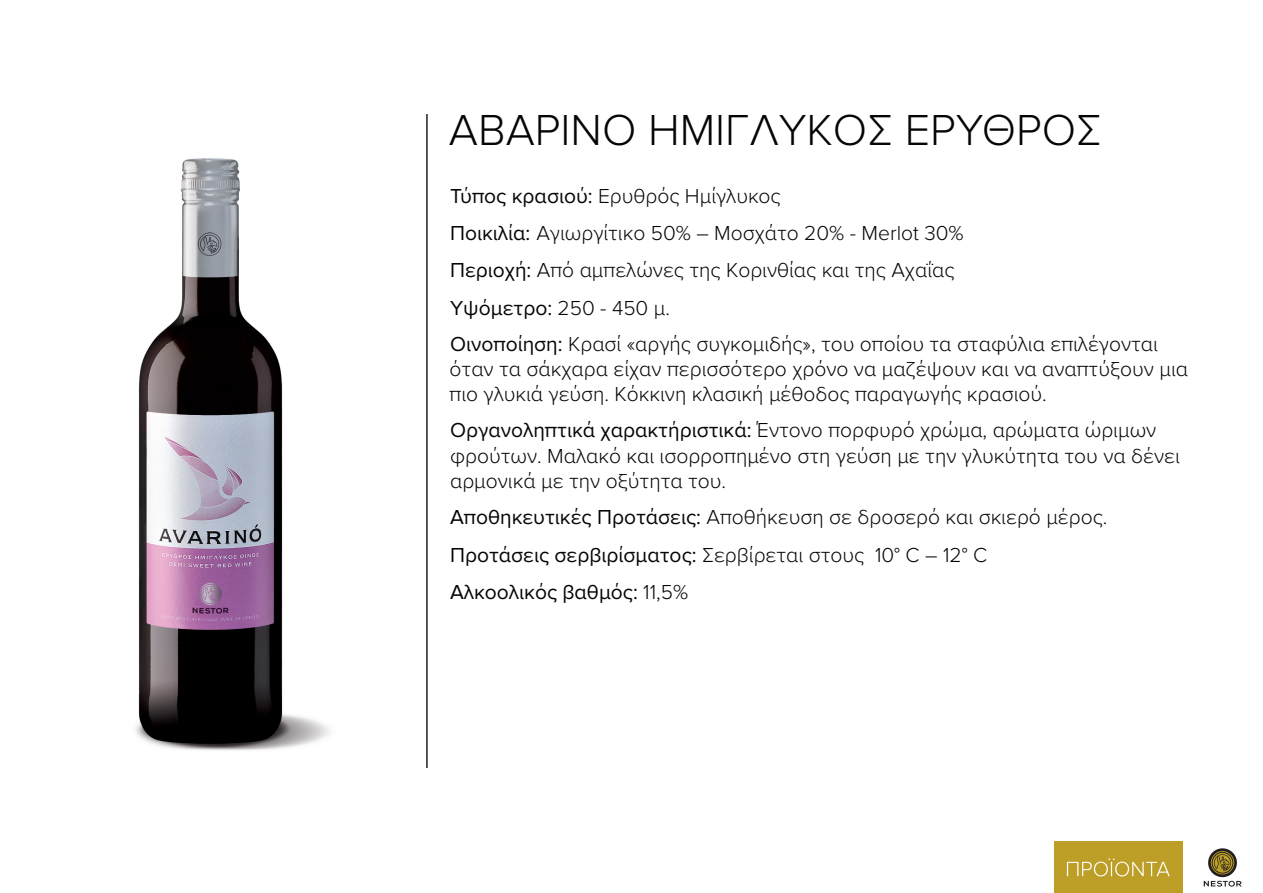
<style>
.page{position:relative;width:1263px;height:893px;background:#fff}
.page>*{position:absolute;margin:0;border:0;box-sizing:border-box;transform-origin:0 0}
.t1{font:300 45px "Proxima Nova";color:#050504}
.t2{font:300 21px/37px "Proxima Nova";color:#050504}
.t3{font:21px/37.5px "Proxima Nova";color:#050504}
.s1{font-weight:400}
.s2{font-weight:300}
</style>
<div class="page">
<hr style="left:426px;top:114px;width:2px;height:654px;background:#231f20">
<svg style="left:1208px;top:848px;width:29px;height:29px"></svg>
<svg style="left:1211px;top:851px;width:23px;height:23px"></svg>
<svg style="left:1204px;top:881px;width:38px;height:6px"></svg>
<div style="left:1054px;top:842px;width:128px;height:51px;background:#bd9e26"></div>
<svg style="left:1067px;top:858px;width:103px;height:18px"></svg>
<img style="left:136px;top:158px;width:194px;height:592px">
<h1 class="t1" style="left:449px;top:104px;width:654px">ΑΒΑΡΙΝΟ ΗΜΙΓΛΥΚΟΣ ΕΡΥΘΡΟΣ</h1>
<p class="t2" style="left:450px;top:178px;width:332px"><span class="s1">Τύπος κρασιού:</span> Ερυθρός Ημίγλυκος</p>
<p class="t2" style="left:450px;top:214px;width:709px"><span class="s1">Ποικιλία:</span> Αγιωργίτικο 50% – Μοσχάτο 20% - Merlot 30%<br><span class="s1">Περιοχή:</span> Από αμπελώνες της Κορινθίας και της Αχαΐας<br><span class="s1">Υψόμετρο:</span> 250 - 450 μ.<br><span class="s1">Οινοποίηση:</span> Κρασί «αργής συγκομιδής», του οποίου τα σταφύλια επιλέγονται</p>
<p class="t2" style="left:450px;top:356px;width:740px;line-height:25.2px">όταν τα σάκχαρα είχαν περισσότερο χρόνο να μαζέψουν και να αναπτύξουν μια πιο γλυκιά γεύση. Κόκκινη κλασική μέθοδος παραγωγής κρασιού.</p>
<p class="t2" style="left:450px;top:412px;width:708px"><span class="s1">Οργανοληπτικά χαρακτήριστικά:</span> Έντονο πορφυρό χρώμα, αρώματα ώριμων</p>
<p class="t2" style="left:450px;top:443px;width:731px;line-height:25.2px">φρούτων. Μαλακό και ισορροπημένο στη γεύση με την γλυκύτητα του να δένει αρμονικά με την οξύτητα του.</p>
<p class="t3" style="left:450px;top:499px;width:659px">Αποθηκευτικές Προτάσεις: <span class="s2">Αποθήκευση σε δροσερό και σκιερό μέρος.<br></span>Προτάσεις σερβιρίσματος: <span class="s2">Σερβίρεται στους 10° C – 12° C<br></span>Αλκοολικός βαθμός: <span class="s2">11,5%</span></p>
</div>
